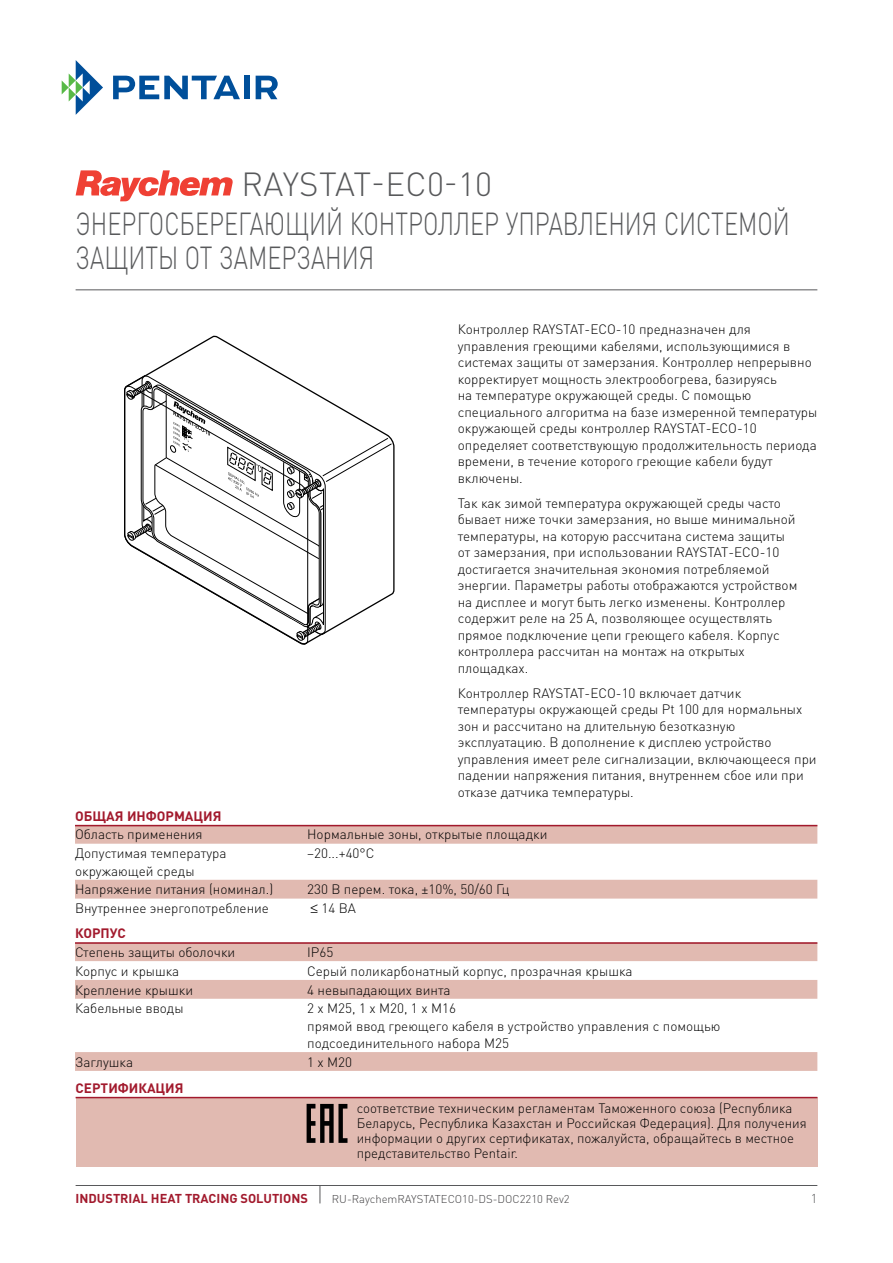
<style>
.page{position:relative;width:893px;height:1263px;background:#fff}
.page>*{position:absolute;margin:0;border:0;box-sizing:border-box;transform-origin:0 0}
.t1{font:300 33px "DIN Pro";letter-spacing:.005em;color:#58595b}
.t2{font:300 31.5px/34.5px "DIN Pro";color:#58595b;scale:.75 1}
.t3{font:300 13.5px/16.5px "DIN Pro";color:#000}
.t4{font:700 13.5px "DIN Pro";color:#a21a2d}
.t5{font:700 12.75px "DIN Pro";color:#a21a2d}
.t6{font:300 12.75px "DIN Pro";color:#58595b}
.t7{font:300 11.25px "DIN Pro";color:#414042}
</style>
<div class="page">
<svg style="left:62px;top:60px;width:41px;height:55px"></svg>
<svg style="left:113px;top:76px;width:127px;height:23px"></svg>
<div style="left:244px;top:76px;width:5px;height:23px;background:#004f9a"></div>
<svg style="left:256px;top:76px;width:22px;height:23px"></svg>
<hr style="left:76px;top:289px;width:741px;height:1px;background:#58595b">
<hr style="left:76px;top:1185px;width:741px;height:1px;background:#58595b">
<svg style="left:320px;top:1186px;width:1px;height:17px"></svg>
<svg style="left:76px;top:170px;width:157px;height:31px"></svg>
<svg style="left:75px;top:826px;width:742px;height:245px"></svg>
<hr style="left:75px;top:825px;width:742px;height:1px;background:#a21a2d">
<hr style="left:75px;top:942px;width:742px;height:2px;background:#a21a2d">
<div style="left:76px;top:1097px;width:741px;height:69px;background:#e1bab1"></div>
<hr style="left:76px;top:1097px;width:741px;height:1px;background:#a21a2d">
<svg style="left:307px;top:1104px;width:40px;height:39px"></svg>
<svg style="left:147px;top:335px;width:248px;height:260px"></svg>
<svg style="left:125px;top:374px;width:267px;height:271px"></svg>
<h1 class="t1" style="left:242px;top:161px;width:252px">RAYSTAT-EC0-10</h1>
<h2 class="t2" style="left:76px;top:205px;width:954px">ЭНЕРГОСБЕРЕГАЮЩИЙ КОНТРОЛЛЕР УПРАВЛЕНИЯ СИСТЕМОЙ<br>ЗАЩИТЫ ОТ ЗАМЕРЗАНИЯ</h2>
<p class="t3" style="left:458px;top:321px;width:361px">Контроллер RAYSTAT-ECO-10 предназначен для управления греющими кабелями, использующимися в системах защиты от замерзания. Контроллер непрерывно корректирует мощность электрообогрева, базируясь<br>на температуре окружающей среды. С помощью специального алгоритма на базе измеренной температуры окружающей среды контроллер RAYSTAT-ECO-10 определяет соответствующую продолжительность периода времени, в течение которого греющие кабели будут включены.</p>
<p class="t3" style="left:458px;top:494px;width:341px">Так как зимой температура окружающей среды часто бывает ниже точки замерзания, но выше минимальной температуры, на которую рассчитана система защиты от замерзания, при использовании RAYSTAT-ECO-10 достигается значительная экономия потребляемой энергии. Параметры работы отображаются устройством на дисплее и могут быть легко изменены. Контроллер содержит реле на 25 A, позволяющее осуществлять прямое подключение цепи греющего кабеля. Корпус контроллера рассчитан на монтаж на открытых площадках.</p>
<p class="t3" style="left:458px;top:684px;width:360px">Контроллер RAYSTAT-ECO-10 включает датчик температуры окружающей среды Pt 100 для нормальных зон и рассчитано на длительную безотказную эксплуатацию. В дополнение к дисплею устройство управления имеет реле сигнализации, включающееся при падении напряжения питания, внутреннем сбое или при отказе датчика температуры.</p>
<p class="t4" style="left:75px;top:806px;width:148px">ОБЩАЯ ИНФОРМАЦИЯ</p>
<p class="t3" style="left:75px;top:826px;width:129px">Область применения</p>
<p class="t3" style="left:307px;top:826px;width:242px">Нормальные зоны, открытые площадки</p>
<p class="t3" style="left:75px;top:844px;width:153px;line-height:17.2px">Допустимая температура окружающей среды</p>
<p class="t3" style="left:307px;top:844px;width:69px">–20...+40°C</p>
<p class="t3" style="left:75px;top:881px;width:200px">Напряжение питания (номинал.)</p>
<p class="t3" style="left:307px;top:881px;width:204px">230 В перем. тока, ±10%, 50/60 Гц</p>
<p class="t3" style="left:75px;top:899px;width:195px">Внутреннее энергопотребление</p>
<p class="t3" style="left:311px;top:899px;width:47px">≤ 14 ВА</p>
<p class="t4" style="left:75px;top:924px;width:52px">КОРПУС</p>
<p class="t3" style="left:75px;top:943px;width:162px">Степень защиты оболочки</p>
<p class="t3" style="left:307px;top:943px;width:28px">IP65</p>
<p class="t3" style="left:75px;top:962px;width:106px">Корпус и крышка</p>
<p class="t3" style="left:307px;top:962px;width:327px">Серый поликарбонатный корпус, прозрачная крышка</p>
<p class="t3" style="left:75px;top:981px;width:120px">Крепление крышки</p>
<p class="t3" style="left:307px;top:981px;width:145px">4 невыпадающих винта</p>
<p class="t3" style="left:75px;top:1000px;width:110px">Кабельные вводы</p>
<p class="t3" style="left:307px;top:999px;width:415px;line-height:17.2px">2 x M25, 1 x M20, 1 x M16<br>прямой ввод греющего кабеля в устройство управления с помощью подсоединительного набора М25</p>
<p class="t3" style="left:75px;top:1053px;width:60px">Заглушка</p>
<p class="t3" style="left:307px;top:1053px;width:46px">1 x M20</p>
<p class="t4" style="left:76px;top:1078px;width:109px">СЕРТИФИКАЦИЯ</p>
<p class="t3" style="left:357px;top:1100px;width:452px;line-height:15px">соответствие техническим регламентам Таможенного союза (Республика Беларусь, Республика Казахстан и Российская Федерация). Для получения информации о других сертификатах, пожалуйста, обращайтесь в местное представительство Pentair.</p>
<p class="t5" style="left:76px;top:1190px;width:234px">INDUSTRIAL HEAT TRACING SOLUTIONS</p>
<p class="t7" style="left:332px;top:1191px;width:239px">RU-RaychemRAYSTATECO10-DS-DOC2210 Rev2</p>
<p class="t6" style="left:811px;top:1190px;width:8px">1</p>
</div>
